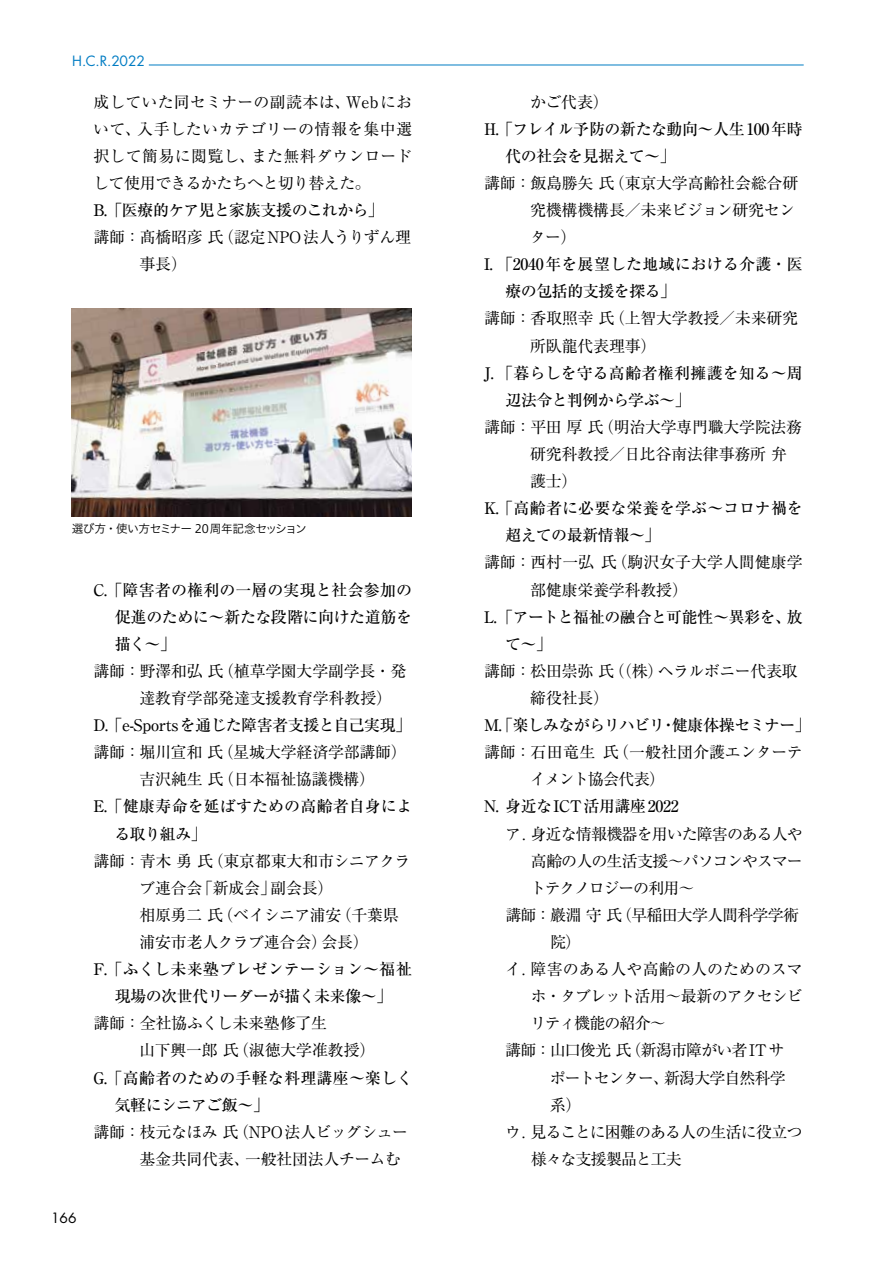
<style>
.page{position:relative;width:893px;height:1263px;background:#fff}
.page>*{position:absolute;margin:0;border:0;box-sizing:border-box;transform-origin:0 0}
.t1{font:15.9px/27.2px "Ryumin Pr 6 N";letter-spacing:-.02em;color:#000}
.t2{font:500 15.9px/27.2px "Ryumin Pr 6 N";letter-spacing:-.02em;color:#000}
.t3{font:500 15.9px/27.2px "Ryumin Pr 6 N";letter-spacing:.005em;color:#000}
.t4{font:15.9px "Ryumin Pr 6 N";letter-spacing:-.055em;color:#000}
.t5{font:500 15.9px/27.2px "Ryumin Pr 6 N";color:#000}
.t6{font:15.9px "Ryumin Pr 6 N";letter-spacing:-.05em;color:#000}
.t7{font:500 15.9px "Ryumin Pr 6 N";letter-spacing:-.045em;color:#000}
.t8{font:15.9px "Ryumin Pr 6 N";letter-spacing:.005em;color:#000}
.t9{font:15.9px "Ryumin Pr 6 N";letter-spacing:-.065em;color:#000}
.t10{font:15.9px "Ryumin Pr 6 N";letter-spacing:-.07em;color:#000}
.t11{font:13.8px "Futura Std";color:#007cc3}
.t12{font:13.8px "Futura Std";color:#000}
.t13{font:11.7px "Hiragino UD Sans Std N W3";letter-spacing:-.045em;color:#000}
</style>
<div class="page">
<img style="left:72px;top:308px;width:340px;height:209px">
<hr style="left:149px;top:65px;width:655px;height:1px;background:#007cc3">
<p class="t11" style="left:72px;top:52px;width:74px">H.C.R.2022</p>
<p class="t1" style="left:93px;top:87px;width:321px;text-align:justify">成していた同セミナーの副読本は、Webにおいて、入手したいカテゴリーの情報を集中選択して簡易に閲覧し、また無料ダウンロードして使用できるかたちへと切り替えた。</p>
<p class="t2" style="left:93px;top:196px;width:292px">B. 「医療的ケア児と家族支援のこれから」</p>
<p class="t1" style="left:140px;top:223px;width:273px;text-indent:-46px">講師：髙橋昭彦 氏（認定NPO法人うりずん理事長）</p>
<p class="t13" style="left:72px;top:520px;width:237px">選び方・使い方セミナー 20周年記念セッション</p>
<p class="t2" style="left:115px;top:575px;width:299px;text-align:justify;text-indent:-21px">C. 「障害者の権利の一層の実現と社会参加の促進のために～新たな段階に向けた道筋を描く～」</p>
<p class="t1" style="left:139px;top:656px;width:268px;text-indent:-46px">講師：野澤和弘 氏（植草学園大学副学長・発達教育学部発達支援教育学科教授）</p>
<p class="t2" style="left:93px;top:711px;width:319px">D. 「e-Sportsを通じた障害者支援と自己実現」</p>
<p class="t1" style="left:139px;top:738px;width:269px;text-indent:-46px">講師：堀川宣和 氏（星城大学経済学部講師）吉沢純生 氏（日本福祉協議機構）</p>
<p class="t3" style="left:114px;top:792px;width:299px;text-indent:-21px">E. 「健康寿命を延ばすための高齢者自身による取り組み」</p>
<p class="t1" style="left:139px;top:846px;width:273px;text-indent:-46px">講師：青木 勇 氏（東京都東大和市シニアクラブ連合会「新成会」副会長）<br>相原勇二 氏（ベイシニア浦安（千葉県浦安市老人クラブ連合会）会長）</p>
<p class="t2" style="left:93px;top:955px;width:320px;text-align:center">F. 「ふくし未来塾プレゼンテーション～福祉現場の次世代リーダーが描く未来像～」</p>
<p class="t1" style="left:139px;top:1009px;width:238px;text-indent:-46px">講師：全社協ふくし未来塾修了生<br>山下興一郎 氏（淑徳大学准教授）</p>
<p class="t3" style="left:115px;top:1063px;width:299px;text-indent:-21px">G. 「高齢者のための手軽な料理講座～楽しく気軽にシニアご飯～」</p>
<p class="t1" style="left:140px;top:1117px;width:270px;text-indent:-46px">講師：枝元なほみ 氏（NPO法人ビッグシュー基金共同代表、一般社団法人チームむ</p>
<p class="t12" style="left:51px;top:1209px;width:27px">166</p>
<p class="t1" style="left:530px;top:87px;width:80px">かご代表）</p>
<p class="t2" style="left:505px;top:114px;width:299px;text-indent:-21px">H. 「フレイル予防の新たな動向～人生100年時代の社会を見据えて～」</p>
<p class="t1" style="left:530px;top:169px;width:270px;text-indent:-46px">講師：飯島勝矢 氏（東京大学高齢社会総合研究機構機構長／未来ビジョン研究センター）</p>
<p class="t5" style="left:505px;top:250px;width:299px;text-indent:-21px">I. 「2040年を展望した地域における介護・医療の包括的支援を探る」</p>
<p class="t1" style="left:530px;top:304px;width:269px;text-indent:-46px">講師：香取照幸 氏（上智大学教授／未来研究所臥龍代表理事）</p>
<p class="t5" style="left:505px;top:358px;width:299px;text-indent:-21px">J. 「暮らしを守る高齢者権利擁護を知る～周辺法令と判例から学ぶ～」</p>
<p class="t1" style="left:530px;top:412px;width:274px;text-indent:-46px">講師：平田 厚 氏（明治大学専門職大学院法務研究科教授／日比谷南法律事務所 弁護士）</p>
<p class="t3" style="left:505px;top:494px;width:299px;text-indent:-21px">K. 「高齢者に必要な栄養を学ぶ～コロナ禍を超えての最新情報～」</p>
<p class="t1" style="left:530px;top:548px;width:274px;text-indent:-46px">講師：西村一弘 氏（駒沢女子大学人間健康学部健康栄養学科教授）</p>
<p class="t2" style="left:505px;top:602px;width:299px;text-indent:-21px">L. 「アートと福祉の融合と可能性～異彩を、放て～」</p>
<p class="t1" style="left:530px;top:656px;width:269px;text-indent:-46px">講師：松田崇弥 氏（（株）ヘラルボニー代表取締役社長）</p>
<p class="t7" style="left:484px;top:713px;width:328px">M. 「楽しみながらリハビリ・健康体操セミナー」</p>
<p class="t1" style="left:530px;top:738px;width:274px;text-indent:-46px">講師：石田竜生 氏（一般社団介護エンターテイメント協会代表）</p>
<p class="t2" style="left:484px;top:792px;width:196px">N. 身近なICT活用講座2022</p>
<p class="t4" style="left:505px;top:821px;width:299px">ア. 身近な情報機器を用いた障害のある人や</p>
<p class="t4" style="left:531px;top:848px;width:274px">高齢の人の生活支援～パソコンやスマー</p>
<p class="t10" style="left:530px;top:875px;width:166px">トテクノロジーの利用～</p>
<p class="t6" style="left:505px;top:902px;width:295px">講師：巖淵 守 氏（早稲田大学人間科学学術</p>
<p class="t1" style="left:550px;top:928px;width:33px">院）</p>
<p class="t8" style="left:505px;top:957px;width:299px">イ. 障害のある人や高齢の人のためのスマ</p>
<p class="t4" style="left:531px;top:984px;width:274px">ホ・タブレット活用～最新のアクセシビ</p>
<p class="t4" style="left:530px;top:1011px;width:137px">リティ機能の紹介～</p>
<p class="t6" style="left:505px;top:1038px;width:280px">講師：山口俊光 氏（新潟市障がい者ITサ</p>
<p class="t9" style="left:550px;top:1065px;width:237px">ポートセンター、新潟大学自然科学</p>
<p class="t1" style="left:550px;top:1090px;width:33px">系）</p>
<p class="t6" style="left:505px;top:1119px;width:299px">ウ. 見ることに困難のある人の生活に役立つ</p>
<p class="t4" style="left:531px;top:1146px;width:153px">様々な支援製品と工夫</p>
</div>
